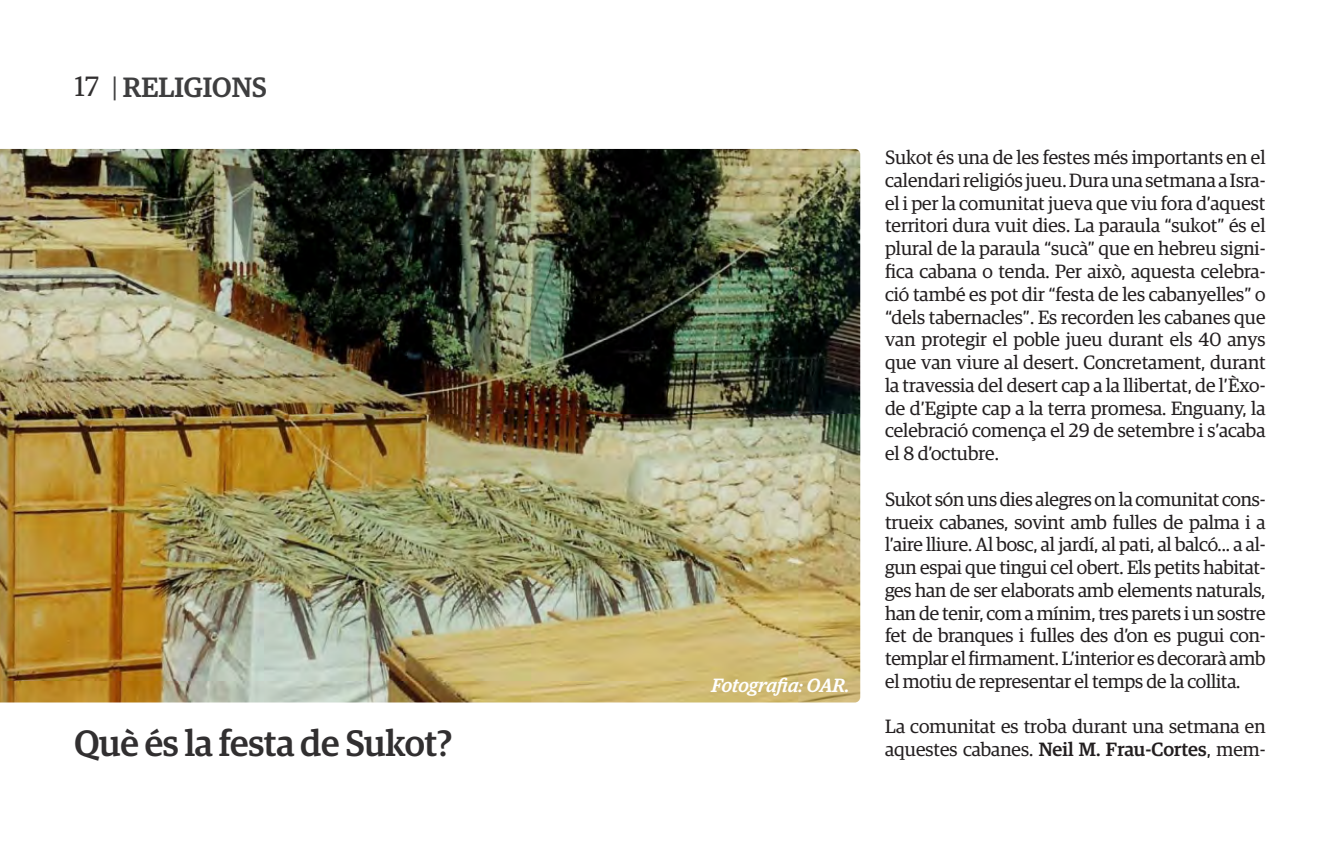
<style>
.page{position:relative;width:1340px;height:844px;background:#fff}
.page>*{position:absolute;margin:0;border:0;box-sizing:border-box;transform-origin:0 0}
.t1{font:500 36.75px "Guardian Egyp";letter-spacing:-.01em;color:#312f30}
.t2{font:500 28px "Guardian Egyp";color:#3e3e3f}
.t3{font:19.25px/22.8px "Guardian Egyp";color:#231f20;text-align:justify}
.t4{font:italic 500 19.25px "Guardian Egyp";color:#fff}
.s1{font-weight:400;color:#312f30}
.s2{font-weight:400}
.s3{font-weight:500}
</style>
<div class="page">
<img style="left:0;top:149px;width:860px;height:553px">
<h2 class="t2" style="left:74px;top:67px;width:194px"><span class="s1">17</span> <span class="s2">|</span> RELIGIONS</h2>
<p class="t1" style="left:74px;top:717px;width:379px">Què és la festa de Sukot?</p>
<p class="t4" style="left:711px;top:671px;width:140px">Fotografia: OAR.</p>
<p class="t3" style="left:885px;top:145px;width:382px">Sukot és una de les festes més importants en el calendari religiós jueu. Dura una setmana a Isra&shy;el i per la comunitat jueva que viu fora d’aquest territori dura vuit dies. La paraula “sukot” és el plural de la paraula “sucà” que en hebreu signi&shy;fica cabana o tenda. Per això, aquesta celebra&shy;ció també es pot dir “festa de les cabanyelles” o “dels tabernacles”. Es recorden les cabanes que van protegir el poble jueu durant els 40 anys que van viure al desert. Concretament, durant la travessia del desert cap a la llibertat, de l’Èxo&shy;de d’Egipte cap a la terra promesa. Enguany, la celebració comença el 29 de setembre i s’acaba el 8 d’octubre.</p>
<p class="t3" style="left:885px;top:486px;width:382px">Sukot són uns dies alegres on la comunitat cons&shy;trueix cabanes, sovint amb fulles de palma i a l’aire lliure. Al bosc, al jardí, al pati, al balcó... a al&shy;gun espai que tingui cel obert. Els petits habitat&shy;ges han de ser elaborats amb elements naturals, han de tenir, com a mínim, tres parets i un sostre fet de branques i fulles des d’on es pugui con&shy;templar el firmament. L’interior es decorarà amb el motiu de representar el temps de la collita.</p>
<p class="t3" style="left:885px;top:714px;width:382px">La comunitat es troba durant una setmana en</p>
<p class="t3" style="left:885px;top:736px;width:382px">aquestes cabanes. <span class="s3">Neil M. Frau-Cortes</span>, mem-</p>
</div>
